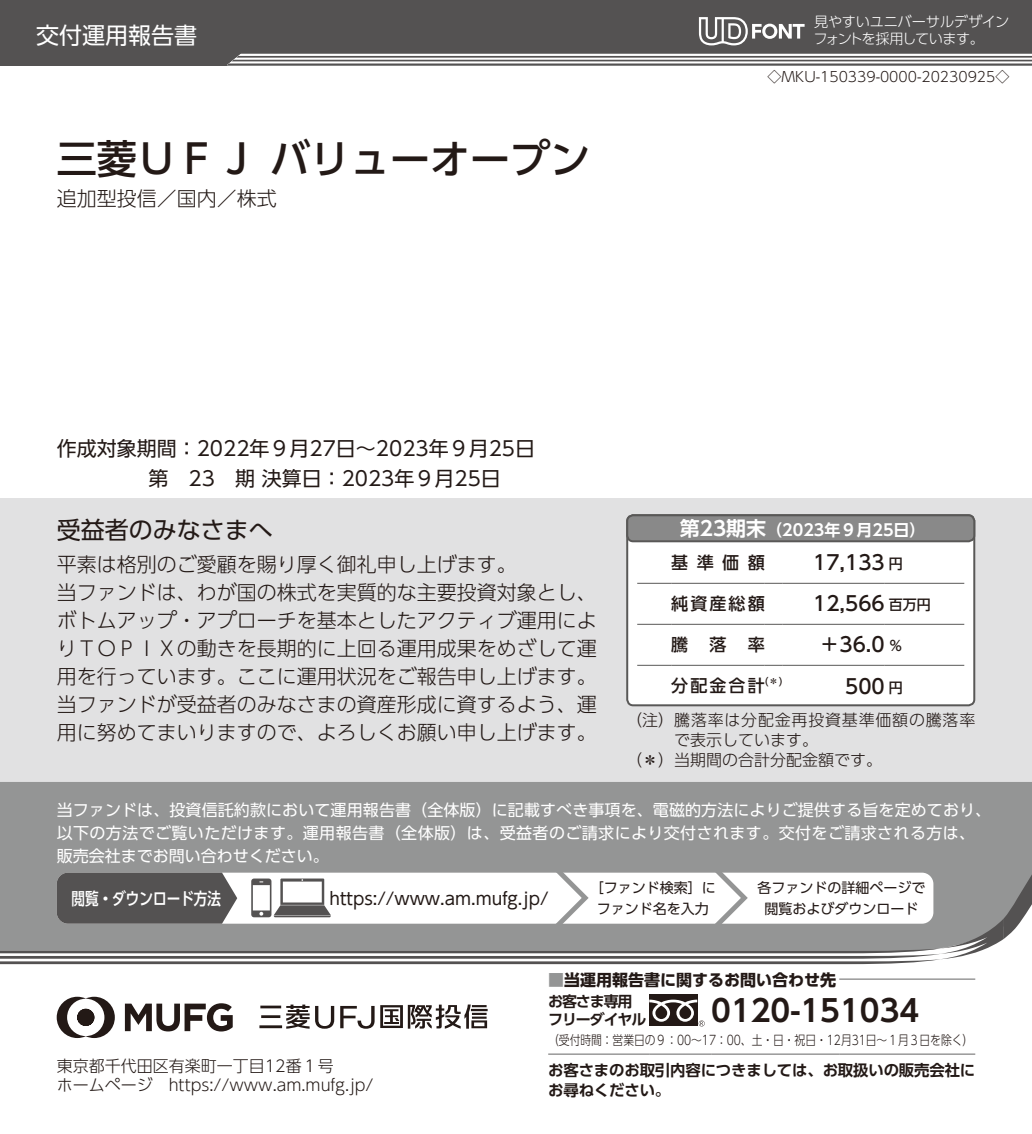
<style>
.page{position:relative;width:1032px;height:1134px;background:#fff}
.page>*{position:absolute;margin:0;border:0;box-sizing:border-box;transform-origin:0 0}
.t1{font:500 40px "UD Shin Go Pro";color:#231916}
.t2{font:700 30px "UD Shin Go Pro De";color:#231916}
.t3{font:24px "UD Shin Go Pro";color:#231916}
.t4{font:23px "UD Shin Go Pro";color:#fff}
.t5{font:300 20px/28px "UD Shin Go Pro";color:#231916}
.t6{font:20px/30px "UD Shin Go Pro";color:#231916}
.t7{font:500 20px "UD Shin Go Pro";color:#231916}
.t8{font:17px "UD Shin Go Pro";color:#231916}
.t9{font:500 17px "UD Shin Go Pro";letter-spacing:.125em;color:#231916}
.t10{font:500 17px "UD Shin Go C Oeiz Pr 6";color:#fff}
.t11{font:16px/23px "UD Shin Go Pro";letter-spacing:.005em;color:#fff}
.t12{font:300 16px/19px "UD Shin Go Pro";color:#231916}
.t13{font:300 16px "UD Shin Go Pro";letter-spacing:.05em;color:#231916}
.t14{font:700 16px "UD Shin Go Pro";color:#231916}
.t15{font:700 16px "UD Shin Go Pro De";color:#fff}
.t16{font:700 15.4px/20px "UD Shin Go Pro De";letter-spacing:-.01em;color:#231916}
.t17{font:700 15px/18px "UD Shin Go Pro De";letter-spacing:-.075em;color:#231916}
.t18{font:14.2px/17px "UD Shin Go Pro Light 90 msp RKSJ H";letter-spacing:-.025em;color:#fff}
.t19{font:14px/20px "UD Shin Go Pro";color:#231916;text-align:center}
.t20{font:300 14px "UD Shin Go Pro";color:#231916}
.t21{font:300 13px "UD Shin Go Pro";letter-spacing:-.005em;color:#231916;scale:.83 1}
.t22{font:500 10.2px "UD Shin Go Pro";color:#231916}
.s1{font-size:20px}
.s2{font-size:14px}
.s3{color:#949595}
</style>
<div class="page">
<svg style="left:125px;top:1003px;width:108px;height:28px"></svg>
<svg style="left:57px;top:997px;width:58px;height:41px"></svg>
<hr style="left:260px;top:1005px;width:21px;height:3px;background:#231916">
<hr style="left:259px;top:1025px;width:23px;height:3px;background:#231916">
<hr style="left:261px;top:1015px;width:19px;height:3px;background:#231916">
<svg style="left:340px;top:1004px;width:148px;height:25px"></svg>
<svg style="left:286px;top:1004px;width:48px;height:25px"></svg>
<div style="left:0;top:0;width:1032px;height:65px;background:#545252"></div>
<svg style="left:227px;top:54px;width:805px;height:11px"></svg>
<svg style="left:699px;top:17px;width:105px;height:28px"></svg>
<div style="left:0;top:498px;width:1032px;height:284px;background:#e1e1e2"></div>
<div style="left:0;top:782px;width:1032px;height:65px;background:#949595"></div>
<svg style="left:0;top:847px;width:1032px;height:117px"></svg>
<hr style="left:548px;top:1053px;width:101px;height:1px;background:#666565">
<hr style="left:649px;top:1053px;width:62px;height:1px;background:#666565">
<hr style="left:711px;top:1053px;width:128px;height:1px;background:#666565">
<hr style="left:839px;top:1053px;width:136px;height:1px;background:#666565">
<hr style="left:839px;top:978px;width:136px;height:1px;background:#666565">
<div style="left:649px;top:995px;width:48px;height:31px;background:#231916"></div>
<svg style="left:649px;top:1000px;width:56px;height:26px"></svg>
<div style="left:627px;top:515px;width:347px;height:190px;background:#fff;border-radius:6px"></div>
<div style="left:626px;top:514px;width:349px;height:192px;border:2px solid #595857;border-radius:6px"></div>
<hr style="left:637px;top:583px;width:34px;height:1px;background:#595857">
<hr style="left:671px;top:583px;width:94px;height:1px;background:#595857">
<svg style="left:765px;top:583px;width:18px;height:1px"></svg>
<hr style="left:783px;top:583px;width:102px;height:1px;background:#595857">
<hr style="left:885px;top:583px;width:79px;height:1px;background:#595857">
<hr style="left:637px;top:665px;width:34px;height:1px;background:#595857">
<hr style="left:671px;top:665px;width:94px;height:1px;background:#595857">
<svg style="left:765px;top:665px;width:18px;height:1px"></svg>
<hr style="left:783px;top:665px;width:102px;height:1px;background:#595857">
<hr style="left:885px;top:665px;width:79px;height:1px;background:#595857">
<hr style="left:637px;top:624px;width:34px;height:1px;background:#595857">
<hr style="left:671px;top:624px;width:94px;height:1px;background:#595857">
<svg style="left:765px;top:624px;width:18px;height:1px"></svg>
<hr style="left:783px;top:624px;width:102px;height:1px;background:#595857">
<hr style="left:885px;top:624px;width:79px;height:1px;background:#595857">
<div style="left:627px;top:515px;width:347px;height:26px;background:#898989;border-radius:6px"></div>
<div style="left:626px;top:514px;width:349px;height:28px;border:2px solid #595857;border-radius:6px"></div>
<p class="t4" style="left:36px;top:17px;width:162px">交付運用報告書</p>
<p class="t18" style="left:813px;top:13px;width:197px">見やすいユニバーサルデザインフォントを採用しています。</p>
<h1 class="t1" style="left:57px;top:127px;width:535px">三菱ＵＦＪ バリューオープン</h1>
<p class="t5" style="left:57px;top:183px;width:221px">追加型投信／国内／株式</p>
<p class="t20" style="left:767px;top:65px;width:243px">◇MKU-150339-0000-20230925◇</p>
<p class="t6" style="left:149px;top:433px;width:388px;text-indent:-92px">作成対象期間：2022年９月27日～2023年９月25日第　23　期 決算日：2023年９月25日</p>
<p class="t3" style="left:57px;top:511px;width:217px">受益者のみなさまへ</p>
<p class="t5" style="left:57px;top:550px;width:541px">平素は格別のご愛顧を賜り厚く御礼申し上げます。<br>当ファンドは、わが国の株式を実質的な主要投資対象とし、ボトムアップ・アプローチを基本としたアクティブ運用によりＴＯＰＩＸの動きを長期的に上回る運用成果をめざして運用を行っています。ここに運用状況をご報告申し上げます。当ファンドが受益者のみなさまの資産形成に資するよう、運用に努めてまいりますので、よろしくお願い申し上げます。</p>
<p class="t15" style="left:680px;top:517px;width:247px"><span class="s1">第23期末</span>（2023年９月25日）</p>
<p class="t9" style="left:671px;top:549px;width:95px">基準価額</p>
<p class="t7" style="left:813px;top:546px;width:91px">17,133 <span class="s2">円</span></p>
<p class="t9" style="left:671px;top:590px;width:95px">純資産総額</p>
<p class="t7" style="left:813px;top:588px;width:119px">12,566 <span class="s2">百万円</span></p>
<p class="t9" style="left:671px;top:631px;width:18px">騰</p>
<p class="t9" style="left:709px;top:631px;width:18px">落</p>
<p class="t9" style="left:748px;top:631px;width:18px">率</p>
<p class="t7" style="left:819px;top:629px;width:85px">＋36.0 <span class="s2">％</span></p>
<p class="t9" style="left:671px;top:672px;width:95px">分配金合計</p>
<p class="t22" style="left:765px;top:673px;width:19px">(＊)</p>
<p class="t7" style="left:845px;top:670px;width:59px">500 <span class="s2">円</span></p>
<p class="t13" style="left:626px;top:707px;width:351px">（注）騰落率は分配金再投資基準価額の騰落率</p>
<p class="t12" style="left:674px;top:730px;width:145px">で表示しています。</p>
<p class="t12" style="left:626px;top:750px;width:257px">（＊）当期間の合計分配金額です。</p>
<p class="t11" style="left:57px;top:798px;width:936px">当ファンドは、投資信託約款において運用報告書（全体版）に記載すべき事項を、電磁的方法によりご提供する旨を定めており、以下の方法でご覧いただけます。運用報告書（全体版）は、受益者のご請求により交付されます。交付をご請求される方は、販売会社までお問い合わせください。</p>
<p class="t10" style="left:72px;top:885px;width:151px">閲覧・ダウンロード方法</p>
<p class="t8" style="left:329px;top:884px;width:220px">https://www.am.mufg.jp/</p>
<p class="t19" style="left:590px;top:878px;width:127px">［ファンド検索］にファンド名を入力</p>
<p class="t19" style="left:757px;top:878px;width:169px">各ファンドの詳細ページで閲覧およびダウンロード</p>
<p class="t12" style="left:57px;top:1056px;width:318px">東京都千代田区有楽町一丁目12番１号<br>ホームページ　https://www.am.mufg.jp/</p>
<p class="t14" style="left:548px;top:966px;width:289px"><span class="s3">■</span>当運用報告書に関するお問い合わせ先</p>
<p class="t17" style="left:548px;top:992px;width:100px">お客さま専用フリーダイヤル</p>
<h2 class="t2" style="left:711px;top:986px;width:209px">0120-151034</h2>
<p class="t21" style="left:548px;top:1029px;width:514px">（受付時間：営業日の９：00～17：00、土・日・祝日・12月31日～１月３日を除く）</p>
<p class="t16" style="left:548px;top:1060px;width:429px">お客さまのお取引内容につきましては、お取扱いの販売会社にお尋ねください。</p>
</div>
